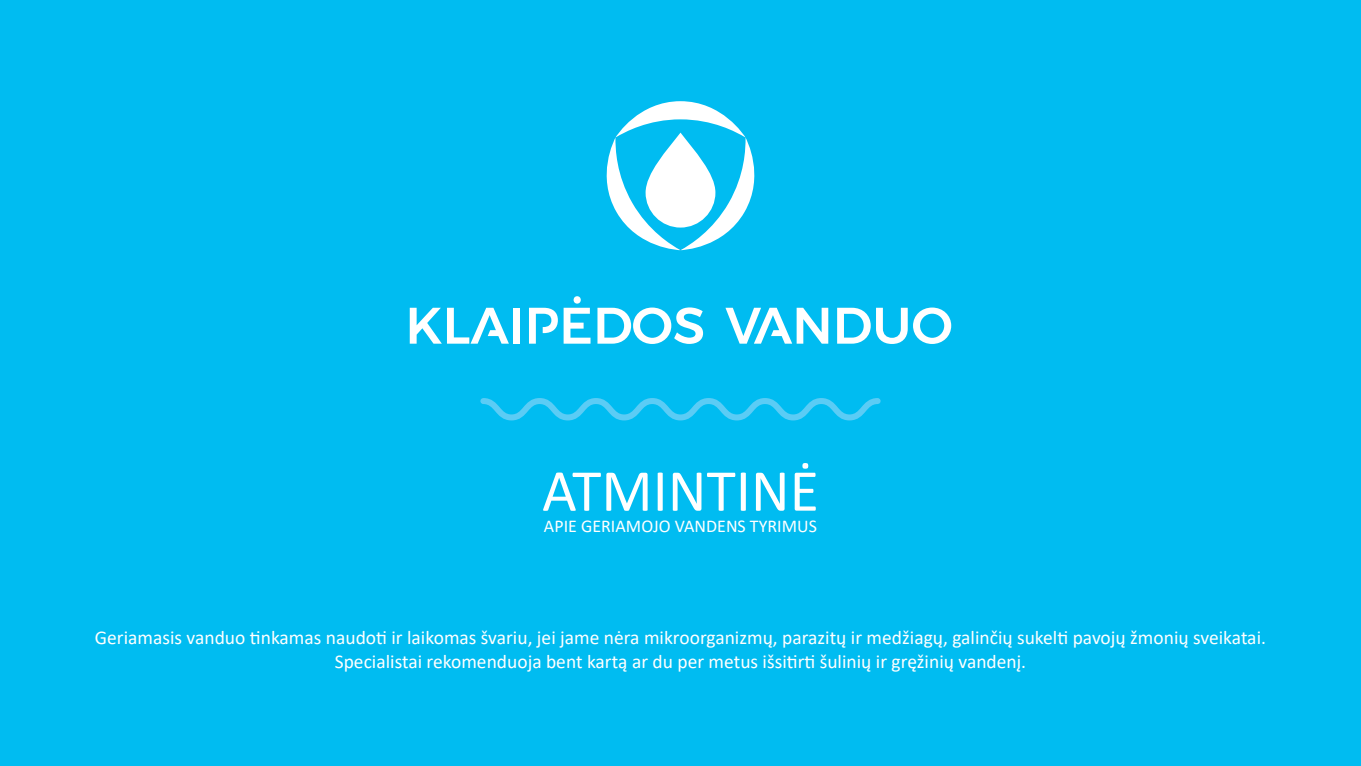
<style>
.page{position:relative;width:1361px;height:766px;background:#fff}
.page>*{position:absolute;margin:0;border:0;box-sizing:border-box;transform-origin:0 0}
.t1{font:60px "Calibri";color:#fff}
.t2{font:19.5px/23.4px "Calibri";color:#fff;text-align:center}
.t3{font:18px "Calibri";color:#fff}
</style>
<div class="page">
<div style="left:0;top:0;width:1361px;height:765px;background:#00bcf1"></div>
<svg style="left:606px;top:101px;width:149px;height:149px"></svg>
<svg style="left:410px;top:308px;width:99px;height:35px"></svg>
<div style="left:513px;top:308px;width:7px;height:35px;background:#fff"></div>
<svg style="left:529px;top:296px;width:61px;height:47px"></svg>
<svg style="left:597px;top:307px;width:106px;height:37px"></svg>
<svg style="left:725px;top:308px;width:103px;height:35px"></svg>
<svg style="left:837px;top:308px;width:33px;height:35px"></svg>
<svg style="left:876px;top:308px;width:31px;height:36px"></svg>
<svg style="left:913px;top:307px;width:38px;height:37px"></svg>
<svg style="left:480px;top:398px;width:401px;height:23px"></svg>
<h1 class="t1" style="left:542px;top:449px;width:278px">ATMINTINĖ</h1>
<p class="t3" style="left:544px;top:513px;width:275px">APIE GERIAMOJO VANDENS TYRIMUS</p>
<p class="t2" style="left:95px;top:625px;width:1172px">Geriamasis vanduo tinkamas naudoti ir laikomas švariu, jei jame nėra mikroorganizmų, parazitų ir medžiagų, galinčių sukelti pavojų žmonių sveikatai.<br>Specialistai rekomenduoja bent kartą ar du per metus išsitirti šulinių ir gręžinių vandenį.</p>
</div>
